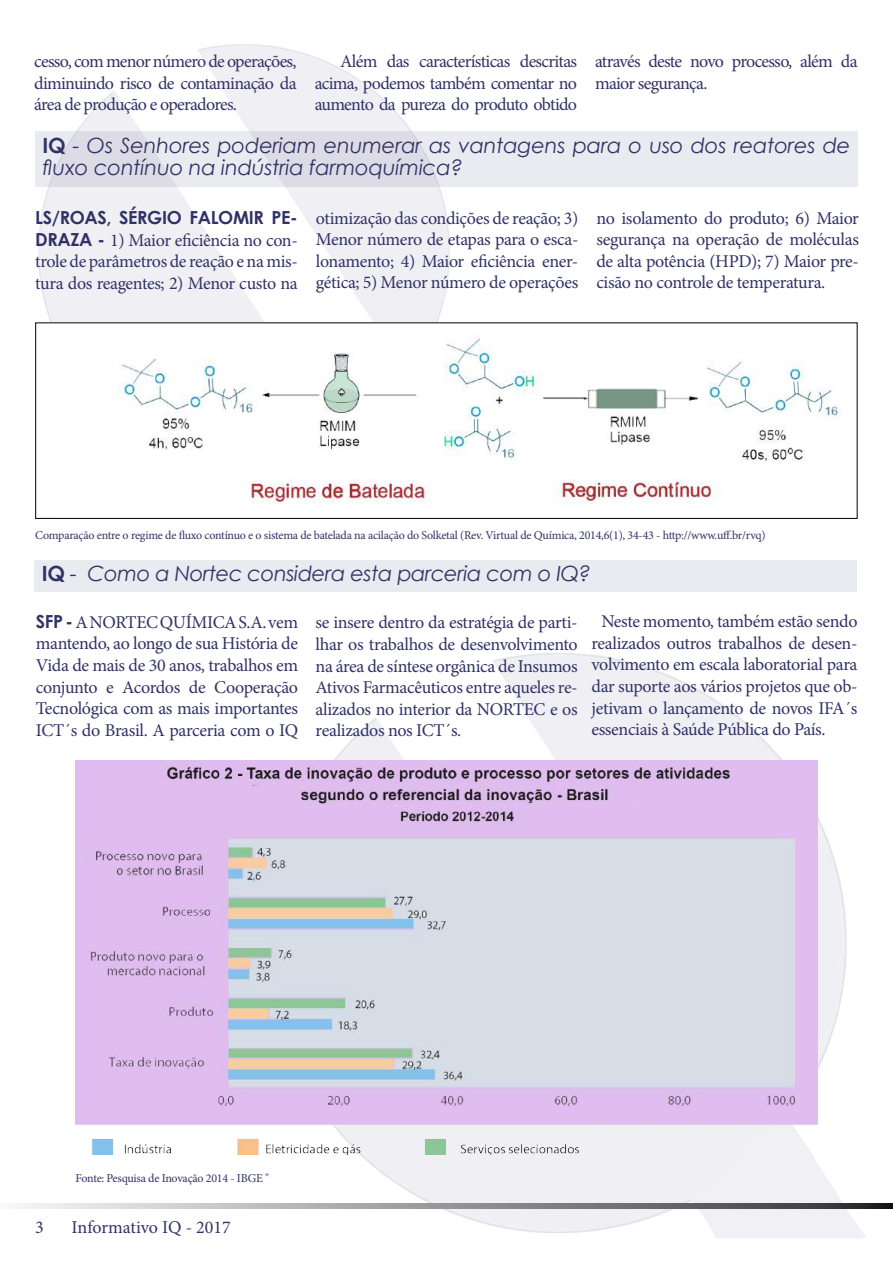
<style>
.page{position:relative;width:893px;height:1263px;background:#fff}
.page>*{position:absolute;margin:0;border:0;box-sizing:border-box;transform-origin:0 0}
.t1{font:italic 21px/21.6px "Century Gothic";letter-spacing:-.01em;color:#303366}
.t2{font:18px/21.6px "Minion Pro";letter-spacing:-.03em;color:#303266;text-align:justify}
.t3{font:700 18px "Century Gothic";letter-spacing:-.02em;color:#303266}
.t4{font:18px "Minion Pro";letter-spacing:-.005em;color:#303265}
.t5{font:12px "Minion Pro";letter-spacing:-.02em;color:#303266}
.s1{font-weight:700;font-style:normal}
.s2{font-family:"Century Gothic";font-weight:700}
</style>
<div class="page">
<img style="left:34px;top:44px;width:831px;height:1194px">
<svg style="left:19px;top:1203px;width:874px;height:6px;background:#909294"></svg>
<img style="left:76px;top:760px;width:741px;height:395px">
<div style="left:34px;top:561px;width:823px;height:31px;background:#eaebf0"></div>
<img style="left:37px;top:324px;width:818px;height:193px">
<div style="left:35px;top:322px;width:822px;height:197px;border:1px solid #000"></div>
<div style="left:35px;top:132px;width:823px;height:55px;background:linear-gradient(to right,#e0e0e8,#ecedf1)"></div>
<p class="t2" style="left:34px;top:51px;width:264px">cesso, com menor número de operações, diminuindo risco de contaminação da área de produção e operadores.</p>
<p class="t2" style="left:315px;top:51px;width:264px;text-indent:26px">Além das características descritas acima, podemos também comentar no aumento da pureza do produto obtido</p>
<p class="t2" style="left:595px;top:51px;width:264px">através deste novo processo, além da maior segurança.</p>
<p class="t1" style="left:43px;top:134px;width:809px"><span class="s1">IQ</span> - Os Senhores poderiam enumerar as vantagens para o uso dos reatores de fluxo contínuo na indústria farmoquímica?</p>
<p class="t3" style="left:35px;top:204px;width:264px">LS/ROAS, SÉRGIO FALOMIR PE-</p>
<p class="t2" style="left:35px;top:229px;width:264px"><span class="s2">DRAZA -</span> 1) Maior eficiência no con&shy;trole de parâmetros de reação e na mis&shy;tura dos reagentes; 2) Menor custo na</p>
<p class="t2" style="left:316px;top:207px;width:264px">otimização das condições de reação; 3)<br>Menor número de etapas para o esca&shy;lonamento; 4) Maior eficiência ener&shy;gética; 5) Menor número de operações</p>
<p class="t2" style="left:596px;top:207px;width:264px">no isolamento do produto; 6) Maior segurança na operação de moléculas de alta potência (HPD); 7) Maior pre&shy;cisão no controle de temperatura.</p>
<p class="t5" style="left:35px;top:527px;width:732px">Comparação entre o regime de fluxo contínuo e o sistema de batelada na acilação do Solketal (Rev. Virtual de Química, 2014,6(1), 34-43 - http://www.uff.br/rvq)</p>
<p class="t1" style="left:42px;top:563px;width:551px"><span class="s1">IQ</span> - Como a Nortec considera esta parceria com o IQ?</p>
<p class="t2" style="left:36px;top:611px;width:264px"><span class="s2">SFP -</span> A NORTEC QUÍMICA S.A. vem mantendo, ao longo de sua História de Vida de mais de 30 anos, trabalhos em conjunto e Acordos de Cooperação Tecnológica com as mais importantes ICT´s do Brasil. A parceria com o IQ</p>
<p class="t2" style="left:316px;top:612px;width:264px">se insere dentro da estratégia de parti&shy;lhar os trabalhos de desenvolvimento na área de síntese orgânica de Insumos Ativos Farmacêuticos entre aqueles re&shy;alizados no interior da NORTEC e os realizados nos ICT´s.</p>
<p class="t2" style="left:591px;top:611px;width:268px;text-indent:10px">Neste momento, também estão sendo realizados outros trabalhos de desen&shy;volvimento em escala laboratorial para dar suporte aos vários projetos que ob&shy;jetivam o lançamento de novos IFA´s essenciais à Saúde Pública do País.</p>
<p class="t5" style="left:76px;top:1170px;width:195px">Fonte: Pesquisa de Inovação 2014 - IBGE "</p>
<p class="t4" style="left:35px;top:1215px;width:10px">3</p>
<p class="t4" style="left:72px;top:1215px;width:161px">Informativo IQ - 2017</p>
</div>
